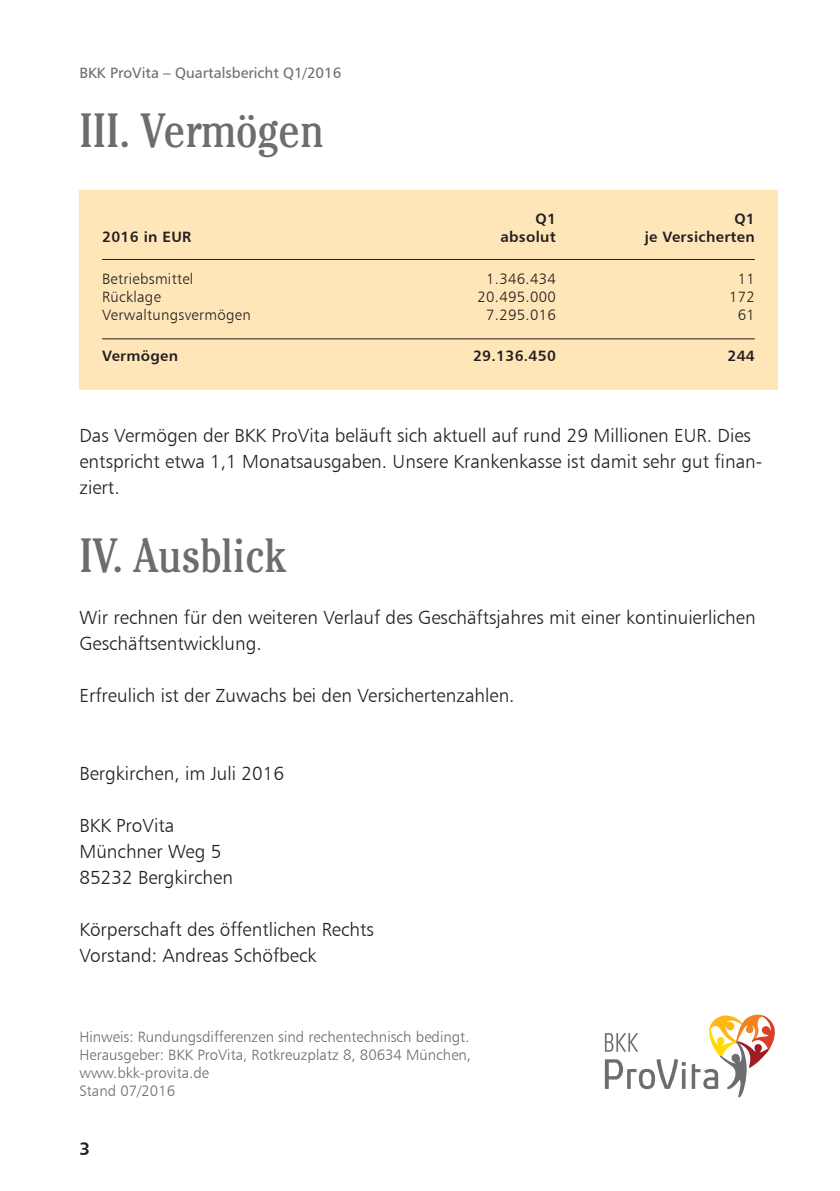
<style>
.page{position:relative;width:840px;height:1191px;background:#fff}
.page>*{position:absolute;margin:0;border:0;box-sizing:border-box;transform-origin:0 0}
.t1{font:condensed 48px "Cheltenham Std";color:#6c6d70}
.t2{font:19px/26px "Humanist 777 BT Light B";color:#231f20}
.t3{font:18px "Humanist 777 BT Bold B";color:#231f20}
.t4{font:15px/18px "Humanist 777 BT Light B";color:#6c6d70}
.t5{font:15px "Humanist 777 BT Light B";letter-spacing:.02em;color:#231f20}
.t6{font:15px "Humanist 777 BT Bold B";letter-spacing:.02em;color:#231f20}
.t7{font:15px "Humanist 777 BT Roman B";color:#6c6d70}
</style>
<div class="page">
<div style="left:79px;top:190px;width:698px;height:200px;background:#fee6b9"></div>
<hr style="left:102px;top:259px;width:652px;height:1px;background:#231f20">
<hr style="left:102px;top:338px;width:652px;height:1px;background:#231f20">
<svg style="left:604px;top:1059px;width:81px;height:30px"></svg>
<svg style="left:604px;top:1033px;width:33px;height:18px"></svg>
<svg style="left:691px;top:1014px;width:83px;height:83px"></svg>
<p class="t7" style="left:79px;top:63px;width:263px">BKK ProVita – Quartalsbericht Q1/2016</p>
<h1 class="t1" style="left:79px;top:102px;width:246px">III. Vermögen</h1>
<p class="t6" style="left:535px;top:210px;width:22px">Q1</p>
<p class="t6" style="left:734px;top:210px;width:22px">Q1</p>
<p class="t6" style="left:102px;top:228px;width:91px">2016 in EUR</p>
<p class="t6" style="left:500px;top:228px;width:57px">absolut</p>
<p class="t6" style="left:644px;top:228px;width:112px">je Versicherten</p>
<p class="t5" style="left:102px;top:269px;width:93px">Betriebsmittel</p>
<p class="t5" style="left:486px;top:269px;width:71px">1.346.434</p>
<p class="t5" style="left:737px;top:269px;width:19px">11</p>
<p class="t5" style="left:102px;top:287px;width:60px">Rücklage</p>
<p class="t5" style="left:477px;top:287px;width:80px">20.495.000</p>
<p class="t5" style="left:728px;top:287px;width:27px">172</p>
<p class="t5" style="left:102px;top:305px;width:150px">Verwaltungsvermögen</p>
<p class="t5" style="left:486px;top:305px;width:71px">7.295.016</p>
<p class="t5" style="left:737px;top:305px;width:19px">61</p>
<p class="t6" style="left:102px;top:347px;width:77px">Vermögen</p>
<p class="t6" style="left:473px;top:347px;width:84px">29.136.450</p>
<p class="t6" style="left:727px;top:347px;width:29px">244</p>
<p class="t2" style="left:79px;top:422px;width:684px">Das Vermögen der BKK ProVita beläuft sich aktuell auf rund 29 Millionen EUR. Dies entspricht etwa 1,1 Monatsausgaben. Unsere Krankenkasse ist damit sehr gut finan&shy;ziert.</p>
<h1 class="t1" style="left:79px;top:527px;width:208px">IV. Ausblick</h1>
<p class="t2" style="left:79px;top:604px;width:677px">Wir rechnen für den weiteren Verlauf des Geschäftsjahres mit einer kontinuierlichen<br>Geschäftsentwicklung.</p>
<p class="t2" style="left:79px;top:682px;width:436px">Erfreulich ist der Zuwachs bei den Versichertenzahlen.</p>
<p class="t2" style="left:79px;top:760px;width:206px">Bergkirchen, im Juli 2016</p>
<p class="t2" style="left:79px;top:812px;width:155px">BKK ProVita<br>Münchner Weg 5<br>85232 Bergkirchen</p>
<p class="t2" style="left:79px;top:916px;width:296px">Körperschaft des öffentlichen Rechts<br>Vorstand: Andreas Schöfbeck</p>
<p class="t4" style="left:79px;top:1028px;width:393px">Hinweis: Rundungsdifferenzen sind rechentechnisch bedingt.<br>Herausgeber: BKK ProVita, Rotkreuzplatz 8, 80634 München, www.bkk-provita.de<br>Stand 07/2016</p>
<p class="t3" style="left:79px;top:1137px;width:12px">3</p>
</div>
